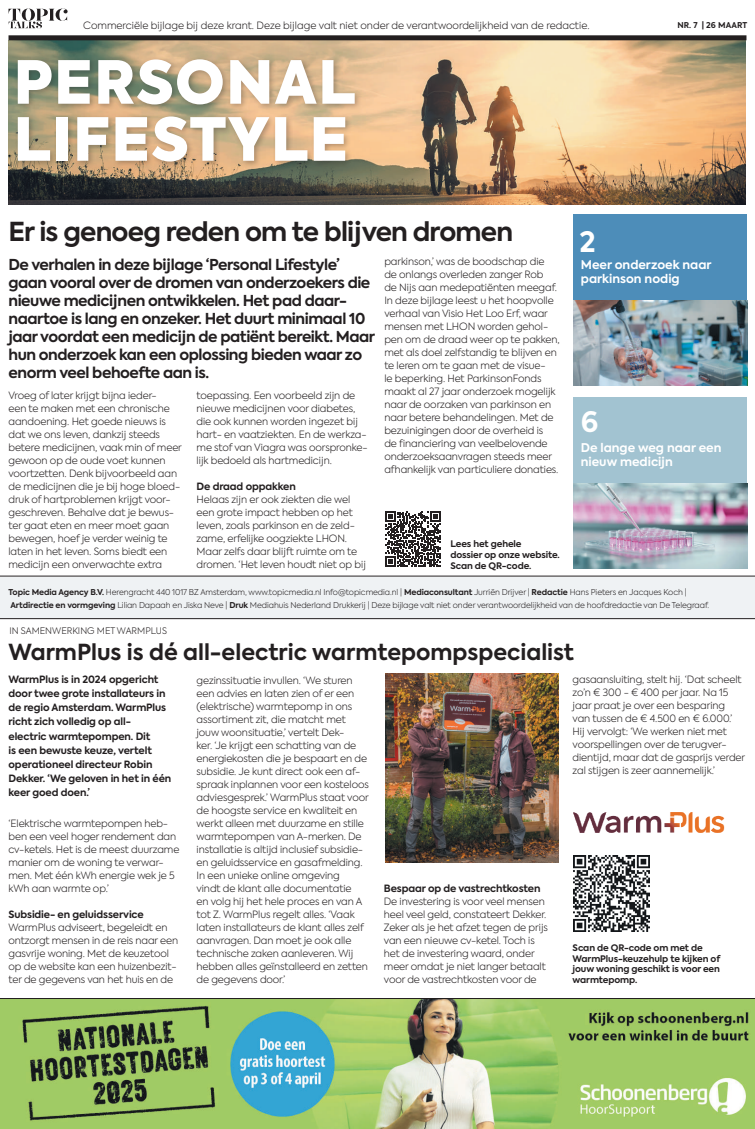
<style>
.page{position:relative;width:755px;height:1129px;background:#fff}
.page>*{position:absolute;margin:0;border:0;box-sizing:border-box;transform-origin:0 0}
.t1{font:900 59px/57px "Axiforma";letter-spacing:.02em;color:#fff}
.t2{font:700 28px "Axiforma";color:#fff}
.t3{font:700 26px "Axiforma";letter-spacing:-.03em;color:#231f20}
.t4{font:700 22px "Axiforma";color:#231f20}
.t5{font:700 15px/18px "Axiforma";letter-spacing:-.03em;color:#231f20}
.t6{font:700 12px/14px "Axiforma";color:#fff}
.t7{font:300 10px/13px "Axiforma";letter-spacing:-.01em;color:#231f20}
.t8{font:700 10px/14px "Axiforma";letter-spacing:-.01em;color:#231f20}
.t9{font:700 9px/10.8px "Axiforma";letter-spacing:-.01em;color:#231f20}
.t10{font:300 9px "Axiforma";color:#231f20}
.t11{font:300 8px/13px "Axiforma";letter-spacing:-.01em;color:#231f20}
.t12{font:700 8px "Axiforma";letter-spacing:.01em;color:#231f20}
.s1{font-weight:700}
</style>
<div class="page">
<hr style="left:0;top:575px;width:754px;height:1px;background:#231f20">
<div style="left:0;top:577px;width:754px;height:41px;background:#eff2f4"></div>
<img style="left:0;top:999px;width:754px;height:129px">
<div style="left:572px;top:397px;width:174px;height:156px;background:#a2c3d1"></div>
<img style="left:572px;top:483px;width:174px;height:85px">
<img style="left:9px;top:40px;width:736px;height:165px">
<div style="left:14px;top:56px;width:348px;height:113px;background:#231f20;opacity:.3"></div>
<div style="left:9px;top:35px;width:737px;height:5px;background:#231f20"></div>
<svg style="left:9px;top:9px;width:59px;height:19px"></svg>
<div style="left:572px;top:215px;width:174px;height:156px;background:#4d8db9"></div>
<img style="left:572px;top:301px;width:174px;height:85px">
<hr style="left:0;top:998px;width:754px;height:1px;background:#231f20">
<svg style="left:385px;top:511px;width:55px;height:55px"></svg>
<img style="left:573px;top:855px;width:76px;height:76px">
<img style="left:385px;top:673px;width:173px;height:189px">
<hr style="left:0;top:618px;width:754px;height:1px;background:#231f20">
<img style="left:573px;top:812px;width:152px;height:21px">
<p class="t7" style="left:83px;top:19px;width:507px">Commerciële bijlage bij deze krant. Deze bijlage valt niet onder de verantwoordelijkheid van de redactie.</p>
<p class="t12" style="left:676px;top:19px;width:71px">NR. 7 | 26 MAART</p>
<h1 class="t1" style="left:13px;top:55px;width:343px">PERSONAL<br>LIFESTYLE</h1>
<h3 class="t3" style="left:9px;top:213px;width:505px">Er is genoeg reden om te blijven dromen</h3>
<p class="t7" style="left:384px;top:255px;width:177px">parkinson,’ was de boodschap die<br>de onlangs overleden zanger Rob<br>de Nijs aan medepatiënten meegaf.<br>In deze bijlage leest u het hoopvolle verhaal van Visio Het Loo Erf, waar mensen met LHON worden gehol&shy;pen om de draad weer op te pakken, met als doel zelfstandig te blijven en te leren om te gaan met de visue-<br>le beperking. Het ParkinsonFonds maakt al 27 jaar onderzoek mogelijk naar de oorzaken van parkinson en naar betere behandelingen. Met de bezuinigingen door de overheid is<br>de financiering van veelbelovende onderzoeksaanvragen steeds meer afhankelijk van particuliere donaties.</p>
<p class="t5" style="left:9px;top:256px;width:368px">De verhalen in deze bijlage ‘Personal Lifestyle’ gaan vooral over de dromen van onderzoekers die nieuwe medicijnen ontwikkelen. Het pad daar&shy;naartoe is lang en onzeker. Het duurt minimaal 10 jaar voordat een medicijn de patiënt bereikt. Maar hun onderzoek kan een oplossing bieden waar zo enorm veel behoefte aan is.</p>
<p class="t7" style="left:9px;top:388px;width:175px">Vroeg of later krijgt bijna ieder-<br>een te maken met een chronische aandoening. Het goede nieuws is dat we ons leven, dankzij steeds betere medicijnen, vaak min of meer gewoon op de oude voet kunnen voortzetten. Denk bijvoorbeeld aan de medicijnen die je bij hoge bloed&shy;druk of hartproblemen krijgt voor&shy;geschreven. Behalve dat je bewus&shy;ter gaat eten en meer moet gaan bewegen, hoef je verder weinig te laten in het leven. Soms biedt een medicijn een onverwachte extra</p>
<p class="t7" style="left:196px;top:388px;width:172px">toepassing. Een voorbeeld zijn de nieuwe medicijnen voor diabetes, die ook kunnen worden ingezet bij hart- en vaatziekten. En de werkza&shy;me stof van Viagra was oorspronke&shy;lijk bedoeld als hartmedicijn.</p>
<p class="t8" style="left:196px;top:479px;width:101px">De draad oppakken</p>
<p class="t7" style="left:196px;top:492px;width:171px">Helaas zijn er ook ziekten die wel een grote impact hebben op het leven, zoals parkinson en de zeld&shy;zame, erfelijke oogziekte LHON.<br>Maar zelfs daar blijft ruimte om te dromen. ‘Het leven houdt niet op bij</p>
<p class="t9" style="left:450px;top:538px;width:111px">Lees het gehele<br>dossier op onze website.<br>Scan de QR-code.</p>
<h2 class="t2" style="left:579px;top:223px;width:18px">2</h2>
<p class="t6" style="left:580px;top:258px;width:132px">Meer onderzoek naar parkinson nodig</p>
<h2 class="t2" style="left:580px;top:403px;width:19px">6</h2>
<p class="t6" style="left:580px;top:440px;width:142px">De lange weg naar een nieuw medicijn</p>
<p class="t11" style="left:9px;top:585px;width:701px"><span class="s1">Topic Media Agency B.V.</span> Herengracht 440 1017 BZ Amsterdam, www.topicmedia.nl Info@topicmedia.nl | <span class="s1">Mediaconsultant</span> Jurriën Drijver | <span class="s1">Redactie</span> Hans Pieters en Jacques Koch |<br><span class="s1">Artdirectie en vormgeving</span> Lilian Dapaah en Jiska Neve | <span class="s1">Druk</span> Mediahuis Nederland Drukkerij | Deze bijlage valt niet onder verantwoordelijkheid van de hoofdredactie van De Telegraaf.</p>
<p class="t10" style="left:9px;top:624px;width:159px">IN SAMENWERKING MET WARMPLUS</p>
<h3 class="t4" style="left:9px;top:636px;width:566px">WarmPlus is dé all-electric warmtepompspecialist</h3>
<p class="t8" style="left:9px;top:673px;width:164px">WarmPlus is in 2024 opgericht door twee grote installateurs in de regio Amsterdam. WarmPlus richt zich volledig op all&shy;electric warmtepompen. Dit<br>is een bewuste keuze, vertelt operationeel directeur Robin<br>Dekker. ‘We geloven in het in één keer goed doen.’</p>
<p class="t7" style="left:9px;top:816px;width:172px">‘Elektrische warmtepompen heb&shy;ben een veel hoger rendement dan cv-ketels. Het is de meest duurzame manier om de woning te verwar&shy;men. Met één kWh energie wek je 5 kWh aan warmte op.’</p>
<p class="t8" style="left:9px;top:907px;width:137px">Subsidie- en geluidsservice</p>
<p class="t7" style="left:9px;top:920px;width:171px">WarmPlus adviseert, begeleidt en ontzorgt mensen in de reis naar een gasvrije woning. Met de keuzetool op de website kan een huizenbezit&shy;ter de gegevens van het huis en de</p>
<p class="t7" style="left:196px;top:674px;width:174px">gezinssituatie invullen. ‘We sturen een advies en laten zien of er een (elektrische) warmtepomp in ons assortiment zit, die matcht met jouw woonsituatie,’ vertelt Dek-<br>ker. ‘Je krijgt een schatting van de energiekosten die je bespaart en de subsidie. Je kunt direct ook een af&shy;spraak inplannen voor een kosteloos adviesgesprek.’ WarmPlus staat voor de hoogste service en kwaliteit en werkt alleen met duurzame en stille warmtepompen van A-merken. De installatie is altijd inclusief subsidie&shy;en geluidsservice en gasafmelding.<br>In een unieke online omgeving<br>vindt de klant alle documentatie<br>en volg hij het hele proces en van A tot Z. WarmPlus regelt alles. ‘Vaak laten installateurs de klant alles zelf aanvragen. Dan moet je ook alle technische zaken aanleveren. Wij hebben alles geïnstalleerd en zetten de gegevens door.’</p>
<p class="t8" style="left:383px;top:881px;width:158px">Bespaar op de vastrechtkosten</p>
<p class="t7" style="left:383px;top:894px;width:165px">De investering is voor veel mensen heel veel geld, constateert Dekker.<br>Zeker als je het afzet tegen de prijs van een nieuwe cv-ketel. Toch is het de investering waard, onder meer omdat je niet langer betaalt voor de vastrechtkosten voor de</p>
<p class="t7" style="left:572px;top:672px;width:174px">gasaansluiting, stelt hij. ‘Dat scheelt zo’n € 300 - € 400 per jaar. Na 15 jaar praat je over een besparing van tussen de € 4.500 en € 6.000.’ Hij vervolgt: ‘We werken niet met voorspellingen over de terugver&shy;dientijd, maar dat de gasprijs verder zal stijgen is zeer aannemelijk.’</p>
<p class="t9" style="left:572px;top:942px;width:149px">Scan de QR-code om met de<br>WarmPlus-keuzehulp te kijken of jouw woning geschikt is voor een warmtepomp.</p>
</div>
